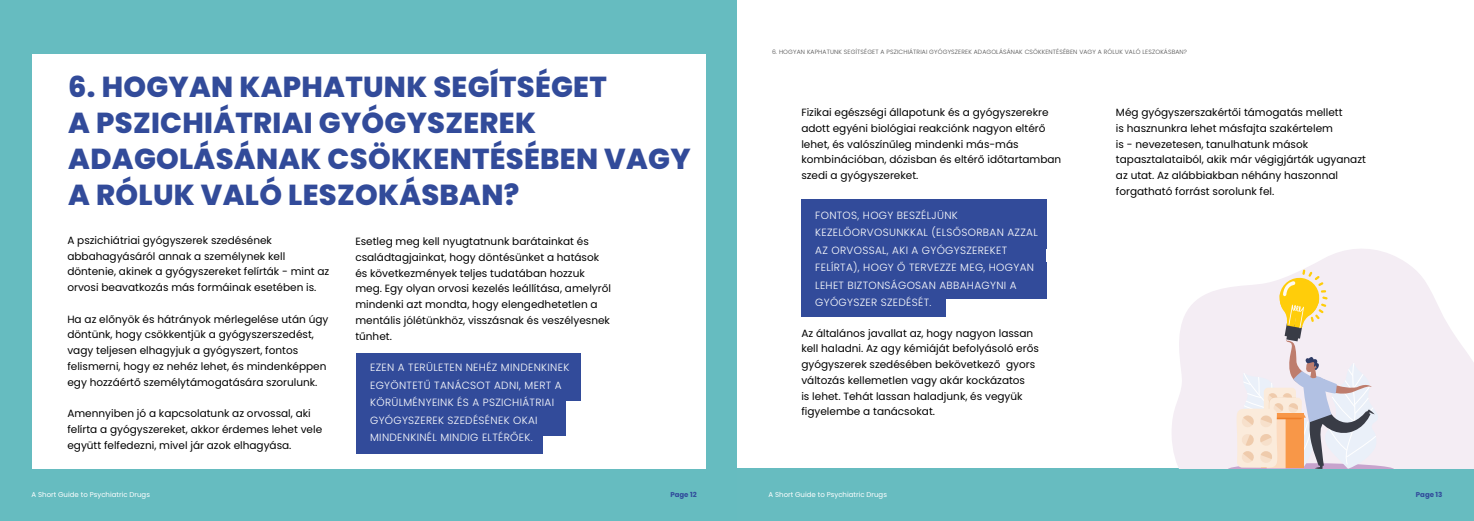
<style>
.page{position:relative;width:1474px;height:521px;background:#fff}
.page>*{position:absolute;margin:0;border:0;box-sizing:border-box;transform-origin:0 0}
.t1{font:800 28.88px/35.9px "Poppins";letter-spacing:.01em;color:#324b9a}
.t2{font:10.5px/15.8px "Poppins";color:#000}
.t3{font:300 10.5px/17.5px "Poppins";letter-spacing:.03em;color:#fff}
.t4{font:7px "Poppins";color:#fff}
.t5{font:700 7px "Poppins";color:#314b9b}
.t6{font:300 6.12px "Poppins";letter-spacing:.02em;color:#4d4d4d}
</style>
<div class="page">
<div style="left:737px;top:468px;width:736px;height:53px;background:#67bcc0"></div>
<div style="left:0;top:0;width:737px;height:521px;background:#66bcc0"></div>
<div style="left:32px;top:55px;width:673px;height:414px;background:#fff"></div>
<div style="left:356px;top:392px;width:209px;height:43px;background:#324b9a"></div>
<div style="left:356px;top:427px;width:186px;height:26px;background:#324b9a"></div>
<div style="left:356px;top:353px;width:225px;height:48px;background:#324b9a"></div>
<div style="left:801px;top:262px;width:245px;height:37px;background:#324b9a"></div>
<div style="left:801px;top:238px;width:245px;height:26px;background:#324b9a"></div>
<div style="left:801px;top:291px;width:144px;height:26px;background:#324b9a"></div>
<div style="left:801px;top:199px;width:245px;height:50px;background:#324b9a"></div>
<svg style="left:1172px;top:249px;width:301px;height:219px;fill:#f4edf4"></svg>
<svg style="left:1224px;top:270px;width:170px;height:198px"></svg>
<h1 class="t1" style="left:68px;top:69px;width:624px">6. HOGYAN KAPHATUNK SEGÍTSÉGET<br>A PSZICHIÁTRIAI GYÓGYSZEREK<br>ADAGOLÁSÁNAK CSÖKKENTÉSÉBEN VAGY<br>A RÓLUK VALÓ LESZOKÁSBAN?</h1>
<p class="t2" style="left:67px;top:232px;width:263px">A pszichiátriai gyógyszerek szedésének abbahagyásáról annak a személynek kell döntenie, akinek a gyógyszereket felírták - mint az orvosi beavatkozás más formáinak esetében is.</p>
<p class="t2" style="left:67px;top:311px;width:262px">Ha az előnyök és hátrányok mérlegelése után úgy döntünk, hogy csökkentjük a gyógyszerszedést, vagy teljesen elhagyjuk a gyógyszert, fontos felismerni, hogy ez nehéz lehet, és mindenképpen egy hozzáértő személytámogatására szorulunk.</p>
<p class="t2" style="left:67px;top:406px;width:256px">Amennyiben jó a kapcsolatunk az orvossal, aki felírta a gyógyszereket, akkor érdemes lehet vele együtt felfedezni, mivel jár azok elhagyása.</p>
<p class="t2" style="left:355px;top:234px;width:257px">Esetleg meg kell nyugtatnunk barátainkat és családtagjainkat, hogy döntésünket a hatások és következmények teljes tudatában hozzuk meg. Egy olyan orvosi kezelés leállítása, amelyről mindenki azt mondta, hogy elengedhetetlen a mentális jólétünkhöz, visszásnak és veszélyesnek tűnhet.</p>
<p class="t3" style="left:370px;top:359px;width:201px">EZEN A TERÜLETEN NEHÉZ MINDENKINEK<br>EGYÖNTETŰ TANÁCSOT ADNI, MERT A<br>KÖRÜLMÉNYEINK ÉS A PSZICHIÁTRIAI<br>GYÓGYSZEREK SZEDÉSÉNEK OKAI<br>MINDENKINÉL MINDIG ELTÉRŐEK.</p>
<p class="t6" style="left:772px;top:48px;width:416px">6. HOGYAN KAPHATUNK SEGÍTSÉGET A PSZICHIÁTRIAI GYÓGYSZEREK ADAGOLÁSÁNAK CSÖKKENTÉSÉBEN VAGY A RÓLUK VALÓ LESZOKÁSBAN?</p>
<p class="t2" style="left:801px;top:105px;width:261px">Fizikai egészségi állapotunk és a gyógyszerekre adott egyéni biológiai reakciónk nagyon eltérő lehet, és valószínűleg mindenki más-más kombinációban, dózisban és eltérő időtartamban szedi a gyógyszereket.</p>
<p class="t3" style="left:815px;top:206px;width:224px">FONTOS, HOGY BESZÉLJÜNK<br>KEZELŐORVOSUNKKAL (ELSŐSORBAN AZZAL<br>AZ ORVOSSAL, AKI A GYÓGYSZEREKET<br>FELÍRTA), HOGY Ő TERVEZZE MEG, HOGYAN<br>LEHET BIZTONSÁGOSAN ABBAHAGYNI A<br>GYÓGYSZER SZEDÉSÉT.</p>
<p class="t2" style="left:801px;top:325px;width:239px">Az általános javallat az, hogy nagyon lassan kell haladni. Az agy kémiáját befolyásoló erős gyógyszerek szedésében bekövetkező gyors változás kellemetlen vagy akár kockázatos<br>is lehet. Tehát lassan haladjunk, és vegyük figyelembe a tanácsokat.</p>
<p class="t2" style="left:1115px;top:105px;width:251px">Még gyógyszerszakértői támogatás mellett<br>is hasznunkra lehet másfajta szakértelem<br>is - nevezetesen, tanulhatunk mások tapasztalataiból, akik már végigjárták ugyanazt az utat. Az alábbiakban néhány haszonnal forgatható forrást sorolunk fel.</p>
<p class="t4" style="left:32px;top:490px;width:120px">A Short Guide to Psychiatric Drugs</p>
<p class="t5" style="left:670px;top:491px;width:28px">Page 12</p>
<p class="t4" style="left:768px;top:491px;width:120px">A Short Guide to Psychiatric Drugs</p>
<p class="t5" style="left:1415px;top:491px;width:28px">Page 13</p>
</div>
